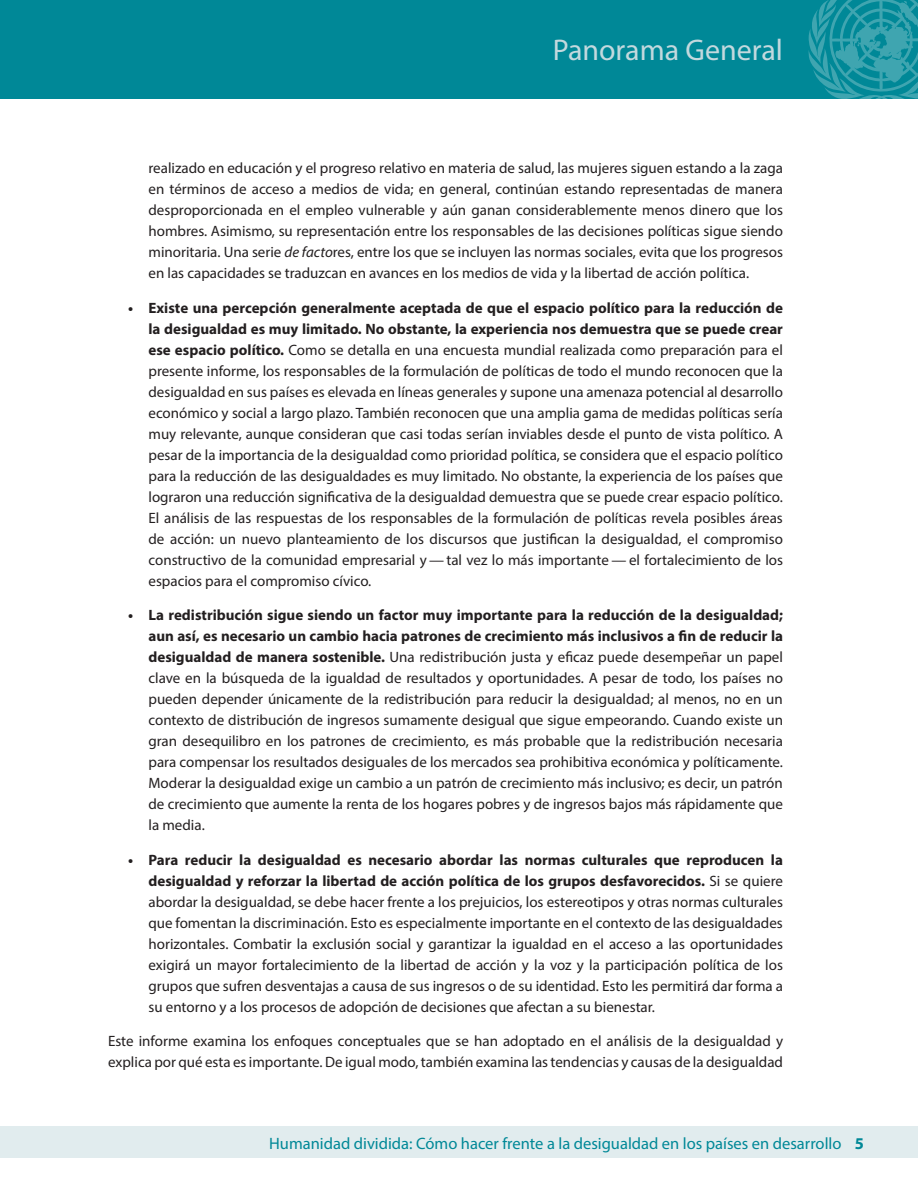
<style>
.page{position:relative;width:918px;height:1188px;background:#fff}
.page>*{position:absolute;margin:0;border:0;box-sizing:border-box;transform-origin:0 0}
.t1{font:30px "Myriad Pro";color:#c3d9de}
.t2{font:16.5px "Myriad Pro";color:#008897}
.t3{font:15px/21px "Myriad Pro";color:#231f20;text-align:justify}
.s1{font-style:italic}
.s2{font-weight:700}
</style>
<div class="page">
<div style="left:0;top:1127px;width:918px;height:31px;background:#e1ecee"></div>
<div style="left:0;top:0;width:918px;height:99px;background:#008897"></div>
<svg style="left:808px;top:0;width:110px;height:99px"></svg>
<h1 class="t1" style="left:553px;top:31px;width:232px">Panorama General</h1>
<p class="t3" style="left:148px;top:157px;width:636px">realizado en educación y el progreso relativo en materia de salud, las mujeres siguen estando a la zaga en términos de acceso a medios de vida; en general, continúan estando representadas de manera desproporcionada en el empleo vulnerable y aún ganan considerablemente menos dinero que los hombres. Asimismo, su representación entre los responsables de las decisiones políticas sigue siendo minoritaria. Una serie <span class="s1">de facto</span>res, entre los que se incluyen las normas sociales, evita que los progresos en las capacidades se traduzcan en avances en los medios de vida y la libertad de acción política.</p>
<p class="t3" style="left:148px;top:297px;width:636px;text-indent:-20px"><span class="s2">• Existe una percepción generalmente aceptada de que el espacio político para la reducción de la desigualdad es muy limitado. No obstante, la experiencia nos demuestra que se puede crear ese espacio político.</span> Como se detalla en una encuesta mundial realizada como preparación para el presente informe, los responsables de la formulación de políticas de todo el mundo reconocen que la desigualdad en sus países es elevada en líneas generales y supone una amenaza potencial al desarrollo económico y social a largo plazo. También reconocen que una amplia gama de medidas políticas sería muy relevante, aunque consideran que casi todas serían inviables desde el punto de vista político. A pesar de la importancia de la desigualdad como prioridad política, se considera que el espacio político para la reducción de las desigualdades es muy limitado. No obstante, la experiencia de los países que lograron una reducción significativa de la desigualdad demuestra que se puede crear espacio político.<br>El análisis de las respuestas de los responsables de la formulación de políticas revela posibles áreas de acción: un nuevo planteamiento de los discursos que justifican la desigualdad, el compromiso constructivo de la comunidad empresarial y — tal vez lo más importante — el fortalecimiento de los espacios para el compromiso cívico.</p>
<p class="t3" style="left:148px;top:604px;width:636px;text-indent:-20px"><span class="s2">• La redistribución sigue siendo un factor muy importante para la reducción de la desigualdad; aun así, es necesario un cambio hacia patrones de crecimiento más inclusivos a fin de reducir la desigualdad de manera sostenible.</span> Una redistribución justa y eficaz puede desempeñar un papel clave en la búsqueda de la igualdad de resultados y oportunidades. A pesar de todo, los países no pueden depender únicamente de la redistribución para reducir la desigualdad; al menos, no en un contexto de distribución de ingresos sumamente desigual que sigue empeorando. Cuando existe un gran desequilibro en los patrones de crecimiento, es más probable que la redistribución necesaria para compensar los resultados desiguales de los mercados sea prohibitiva económica y políticamente.<br>Moderar la desigualdad exige un cambio a un patrón de crecimiento más inclusivo; es decir, un patrón de crecimiento que aumente la renta de los hogares pobres y de ingresos bajos más rápidamente que la media.</p>
<p class="t3" style="left:148px;top:849px;width:636px;text-indent:-20px"><span class="s2">• Para reducir la desigualdad es necesario abordar las normas culturales que reproducen la desigualdad y reforzar la libertad de acción política de los grupos desfavorecidos.</span> Si se quiere abordar la desigualdad, se debe hacer frente a los prejuicios, los estereotipos y otras normas culturales que fomentan la discriminación. Esto es especialmente importante en el contexto de las desigualdades horizontales. Combatir la exclusión social y garantizar la igualdad en el acceso a las oportunidades exigirá un mayor fortalecimiento de la libertad de acción y la voz y la participación política de los grupos que sufren desventajas a causa de sus ingresos o de su identidad. Esto les permitirá dar forma a su entorno y a los procesos de adopción de decisiones que afectan a su bienestar.</p>
<p class="t3" style="left:108px;top:1030px;width:677px">Este informe examina los enfoques conceptuales que se han adoptado en el análisis de la desigualdad y explica por qué esta es importante. De igual modo, también examina las tendencias y causas de la desigualdad</p>
<p class="t2" style="left:269px;top:1133px;width:596px">Humanidad dividida: Cómo hacer frente a la desigualdad en los países en desarrollo <span class="s2">5</span></p>
</div>
